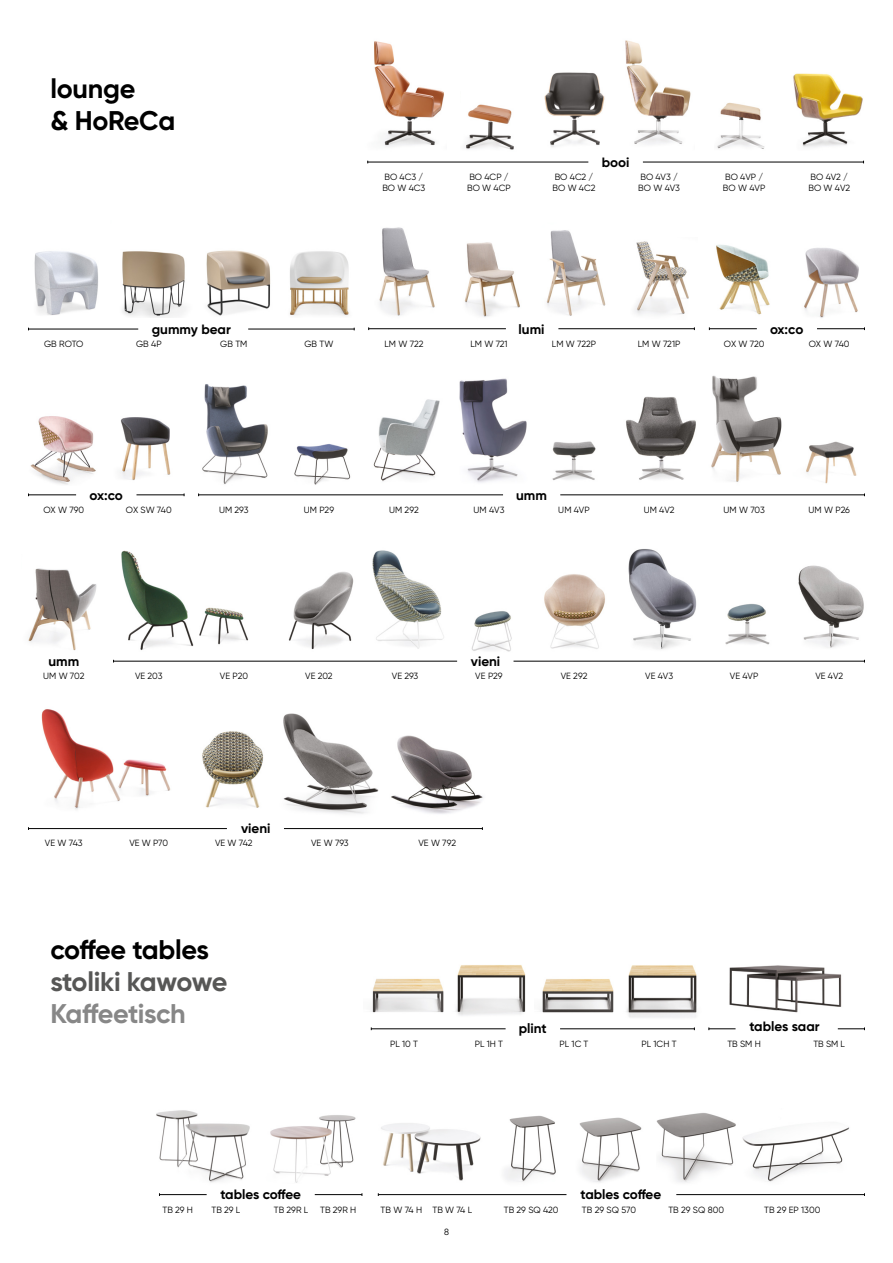
<style>
.page{position:relative;width:893px;height:1263px;background:#fff}
.page>*{position:absolute;margin:0;border:0;box-sizing:border-box;transform-origin:0 0}
.t1{font:700 27px/32.4px "Gilroy";letter-spacing:-.01em;color:#000}
.t2{font:700 27px "Gilroy";letter-spacing:-.03em;color:#575756}
.t3{font:700 27px "Gilroy";letter-spacing:-.015em;color:#878787}
.t4{font:700 13.5px "Gilroy";color:#000}
.t5{font:9px/10.8px "Gilroy";color:#000}
</style>
<div class="page">
<img style="left:30px;top:416px;width:66px;height:69px">
<img style="left:804px;top:248px;width:55px;height:70px">
<img style="left:716px;top:244px;width:54px;height:71px">
<img style="left:546px;top:230px;width:60px;height:86px">
<img style="left:464px;top:242px;width:56px;height:75px">
<img style="left:379px;top:227px;width:56px;height:89px">
<img style="left:634px;top:241px;width:55px;height:74px">
<img style="left:28px;top:568px;width:69px;height:83px">
<img style="left:711px;top:375px;width:71px;height:107px">
<img style="left:626px;top:396px;width:70px;height:84px">
<img style="left:806px;top:441px;width:51px;height:43px">
<img style="left:294px;top:444px;width:57px;height:41px">
<img style="left:552px;top:441px;width:44px;height:40px">
<img style="left:459px;top:378px;width:68px;height:105px">
<img style="left:373px;top:399px;width:67px;height:83px">
<img style="left:202px;top:384px;width:66px;height:100px">
<img style="left:41px;top:709px;width:130px;height:101px">
<img style="left:725px;top:604px;width:45px;height:41px">
<img style="left:628px;top:549px;width:69px;height:101px">
<img style="left:798px;top:565px;width:66px;height:83px">
<img style="left:288px;top:572px;width:66px;height:78px">
<img style="left:544px;top:574px;width:61px;height:75px">
<img style="left:471px;top:611px;width:41px;height:41px">
<img style="left:372px;top:550px;width:72px;height:99px">
<img style="left:121px;top:550px;width:128px;height:100px">
<img style="left:283px;top:713px;width:96px;height:101px">
<img style="left:120px;top:417px;width:51px;height:63px">
<img style="left:202px;top:731px;width:62px;height:77px">
<hr style="left:369px;top:328px;width:137px;height:1px;background:#000">
<hr style="left:199px;top:494px;width:304px;height:1px;background:#000">
<hr style="left:560px;top:494px;width:304px;height:1px;background:#000">
<hr style="left:114px;top:661px;width:343px;height:1px;background:#000">
<img style="left:391px;top:735px;width:92px;height:79px">
<img style="left:793px;top:73px;width:70px;height:74px">
<img style="left:625px;top:40px;width:66px;height:104px">
<img style="left:544px;top:72px;width:61px;height:75px">
<img style="left:374px;top:41px;width:70px;height:106px">
<hr style="left:643px;top:162px;width:220px;height:1px;background:#000">
<hr style="left:368px;top:162px;width:220px;height:1px;background:#000">
<hr style="left:513px;top:661px;width:351px;height:1px;background:#000">
<hr style="left:558px;top:328px;width:136px;height:1px;background:#000">
<hr style="left:248px;top:329px;width:106px;height:1px;background:#000">
<hr style="left:29px;top:329px;width:109px;height:1px;background:#000">
<img style="left:34px;top:251px;width:64px;height:64px">
<img style="left:122px;top:251px;width:63px;height:67px">
<img style="left:206px;top:250px;width:65px;height:66px">
<img style="left:289px;top:251px;width:60px;height:65px">
<img style="left:717px;top:102px;width:48px;height:47px">
<img style="left:465px;top:104px;width:49px;height:46px">
<hr style="left:29px;top:494px;width:47px;height:1px;background:#000">
<hr style="left:136px;top:494px;width:48px;height:1px;background:#000">
<hr style="left:817px;top:328px;width:47px;height:1px;background:#000">
<hr style="left:709px;top:328px;width:48px;height:1px;background:#000">
<hr style="left:28px;top:828px;width:199px;height:1px;background:#000">
<hr style="left:284px;top:828px;width:198px;height:1px;background:#000">
<img style="left:371px;top:965px;width:471px;height:53px">
<svg style="left:709px;top:1027px;width:26px;height:3px"></svg>
<svg style="left:838px;top:1027px;width:27px;height:3px"></svg>
<img style="left:156px;top:1110px;width:94px;height:73px">
<img style="left:270px;top:1115px;width:86px;height:68px">
<img style="left:381px;top:1123px;width:100px;height:58px">
<img style="left:504px;top:1115px;width:52px;height:67px">
<img style="left:579px;top:1117px;width:63px;height:66px">
<img style="left:656px;top:1113px;width:80px;height:70px">
<img style="left:742px;top:1127px;width:108px;height:55px">
<hr style="left:159px;top:1194px;width:48px;height:1px;background:#000">
<hr style="left:378px;top:1194px;width:188px;height:1px;background:#000">
<hr style="left:676px;top:1194px;width:188px;height:1px;background:#000">
<hr style="left:315px;top:1194px;width:47px;height:1px;background:#000">
<hr style="left:371px;top:1028px;width:135px;height:1px;background:#000">
<hr style="left:560px;top:1028px;width:134px;height:1px;background:#000">
<h1 class="t1" style="left:50px;top:72px;width:126px">lounge<br>&amp; HoReCa</h1>
<h2 class="t4" style="left:602px;top:153px;width:29px">booi</h2>
<p class="t5" style="left:382px;top:172px;width:45px">BO 4C3 /<br>BO W 4C3</p>
<p class="t5" style="left:553px;top:172px;width:44px">BO 4C2 /<br>BO W 4C2</p>
<p class="t5" style="left:467px;top:172px;width:45px">BO 4CP /<br>BO W 4CP</p>
<p class="t5" style="left:723px;top:172px;width:44px">BO 4VP /<br>BO W 4VP</p>
<p class="t5" style="left:638px;top:172px;width:43px">BO 4V3 /<br>BO W 4V3</p>
<p class="t5" style="left:808px;top:172px;width:43px">BO 4V2 /<br>BO W 4V2</p>
<h2 class="t4" style="left:152px;top:320px;width:81px">gummy bear</h2>
<p class="t5" style="left:44px;top:339px;width:41px">GB ROTO</p>
<p class="t5" style="left:136px;top:339px;width:27px">GB 4P</p>
<p class="t5" style="left:220px;top:339px;width:29px">GB TM</p>
<p class="t5" style="left:304px;top:339px;width:31px">GB TW</p>
<h2 class="t4" style="left:519px;top:320px;width:27px">lumi</h2>
<p class="t5" style="left:384px;top:339px;width:41px">LM W 722</p>
<p class="t5" style="left:470px;top:339px;width:39px">LM W 721</p>
<p class="t5" style="left:552px;top:339px;width:46px">LM W 722P</p>
<p class="t5" style="left:638px;top:339px;width:44px">LM W 721P</p>
<h2 class="t4" style="left:770px;top:320px;width:35px">ox:co</h2>
<p class="t5" style="left:724px;top:339px;width:42px">OX W 720</p>
<p class="t5" style="left:809px;top:339px;width:42px">OX W 740</p>
<h2 class="t4" style="left:90px;top:487px;width:35px">ox:co</h2>
<h2 class="t4" style="left:516px;top:487px;width:32px">umm</h2>
<p class="t5" style="left:43px;top:505px;width:42px">OX W 790</p>
<p class="t5" style="left:126px;top:505px;width:47px">OX SW 740</p>
<p class="t5" style="left:219px;top:505px;width:31px">UM 293</p>
<p class="t5" style="left:304px;top:505px;width:32px">UM P29</p>
<p class="t5" style="left:389px;top:505px;width:31px">UM 292</p>
<p class="t5" style="left:474px;top:505px;width:32px">UM 4V3</p>
<p class="t5" style="left:558px;top:505px;width:33px">UM 4VP</p>
<p class="t5" style="left:644px;top:505px;width:32px">UM 4V2</p>
<p class="t5" style="left:723px;top:505px;width:43px">UM W 703</p>
<p class="t5" style="left:808px;top:505px;width:43px">UM W P26</p>
<h2 class="t4" style="left:48px;top:652px;width:32px">umm</h2>
<p class="t5" style="left:43px;top:671px;width:43px">UM W 702</p>
<h2 class="t4" style="left:471px;top:652px;width:31px">vieni</h2>
<p class="t5" style="left:135px;top:671px;width:29px">VE 203</p>
<p class="t5" style="left:220px;top:671px;width:30px">VE P20</p>
<p class="t5" style="left:305px;top:671px;width:29px">VE 202</p>
<p class="t5" style="left:392px;top:671px;width:28px">VE 293</p>
<p class="t5" style="left:475px;top:671px;width:29px">VE P29</p>
<p class="t5" style="left:561px;top:671px;width:28px">VE 292</p>
<p class="t5" style="left:645px;top:671px;width:29px">VE 4V3</p>
<p class="t5" style="left:730px;top:671px;width:30px">VE 4VP</p>
<p class="t5" style="left:815px;top:671px;width:29px">VE 4V2</p>
<p class="t5" style="left:45px;top:837px;width:39px">VE W 743</p>
<h2 class="t4" style="left:241px;top:819px;width:31px">vieni</h2>
<p class="t5" style="left:129px;top:837px;width:40px">VE W P70</p>
<p class="t5" style="left:418px;top:837px;width:39px">VE W 792</p>
<p class="t5" style="left:215px;top:837px;width:39px">VE W 742</p>
<p class="t5" style="left:311px;top:837px;width:39px">VE W 793</p>
<h1 class="t1" style="left:50px;top:933px;width:160px">coffee tables</h1>
<h1 class="t2" style="left:50px;top:964px;width:179px">stoliki kawowe</h1>
<h1 class="t3" style="left:50px;top:997px;width:137px">Kaffeetisch</h1>
<h2 class="t4" style="left:519px;top:1019px;width:30px">plint</h2>
<h2 class="t4" style="left:749px;top:1018px;width:72px">tables saar</h2>
<p class="t5" style="left:390px;top:1038px;width:29px">PL 10 T</p>
<p class="t5" style="left:475px;top:1038px;width:30px">PL 1H T</p>
<p class="t5" style="left:560px;top:1038px;width:30px">PL 1C T</p>
<p class="t5" style="left:642px;top:1038px;width:36px">PL 1CH T</p>
<p class="t5" style="left:727px;top:1038px;width:35px">TB SM H</p>
<p class="t5" style="left:813px;top:1038px;width:33px">TB SM L</p>
<h2 class="t4" style="left:220px;top:1186px;width:82px">tables coffee</h2>
<p class="t5" style="left:274px;top:1204px;width:36px">TB 29R L</p>
<p class="t5" style="left:320px;top:1204px;width:38px">TB 29R H</p>
<p class="t5" style="left:381px;top:1204px;width:93px">TB W 74 H TB W 74 L</p>
<p class="t5" style="left:504px;top:1204px;width:56px">TB 29 SQ 420</p>
<p class="t5" style="left:582px;top:1204px;width:56px">TB 29 SQ 570</p>
<p class="t5" style="left:668px;top:1204px;width:57px">TB 29 SQ 800</p>
<p class="t5" style="left:764px;top:1204px;width:58px">TB 29 EP 1300</p>
<h2 class="t4" style="left:580px;top:1186px;width:82px">tables coffee</h2>
<p class="t5" style="left:162px;top:1204px;width:32px">TB 29 H</p>
<p class="t5" style="left:211px;top:1204px;width:30px">TB 29 L</p>
<p class="t5" style="left:444px;top:1226px;width:6px">8</p>
</div>
